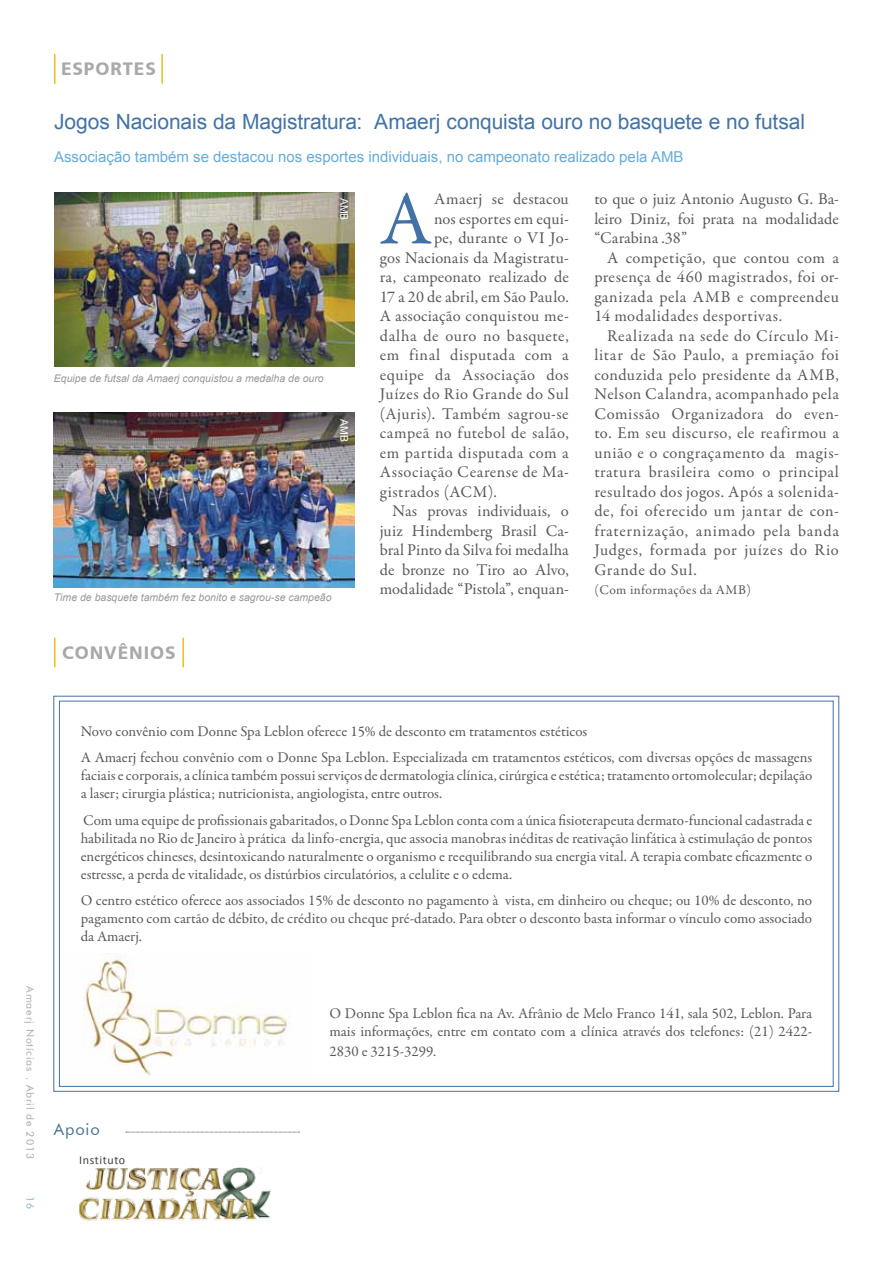
<style>
.page{position:relative;width:893px;height:1263px;background:#fff}
.page>*{position:absolute;margin:0;border:0;box-sizing:border-box;transform-origin:0 0}
.t1{font:76.65px "Garamond Premr Pro";color:#4372a7}
.t2{font:21px "Arial";letter-spacing:-.005em;color:#4372a7}
.t3{font:700 18px "Doris PFC";letter-spacing:.05em;color:#a7a9ac}
.t4{font:16.5px/19.5px "Garamond Premr Pro";letter-spacing:.02em;color:#58595b;text-align:justify}
.t5{font:16.5px "Garamond Premr Pro";color:#58595b}
.t6{font:16.5px "Garamond Premr Pro";letter-spacing:-.005em;color:#58595b}
.t7{font:16.5px "Garamond Premr Pro";letter-spacing:-.01em;color:#58595b}
.t8{font:16.5px "Futura BT";letter-spacing:.05em;color:#49718f}
.t9{font:15px/18px "Garamond Premr Pro";color:#58595b}
.t10{font:15px "Arial";color:#65acda}
.t11{font:13.5px "Garamond Premr Pro";letter-spacing:.03em;color:#58595b}
.t12{font:12px "Calibri";letter-spacing:.05em;color:#414042}
.t13{font:italic 10.5px "Arial";color:#97999c}
.t14{font:10.5px "Futura BT";letter-spacing:.085em;color:#a7a9ac}
.t15{font:10.5px "Arial";color:#fff}
.t16{font:10.5px "Futura BT";color:#86b4d6}
</style>
<div class="page">
<img style="left:54px;top:413px;width:300px;height:174px">
<img style="left:54px;top:192px;width:300px;height:175px">
<img style="left:83px;top:953px;width:207px;height:123px">
<hr style="left:54px;top:54px;width:2px;height:30px;background:#e8c01f">
<hr style="left:161px;top:54px;width:2px;height:30px;background:#e8c01f">
<img style="left:79px;top:1168px;width:192px;height:53px">
<svg style="left:126px;top:1132px;width:173px;height:1px"></svg>
<div style="left:254px;top:1167px;width:7px;height:7px;background:#fff;border-radius:50%"></div>
<hr style="left:54px;top:638px;width:2px;height:29px;background:#e8c01f">
<hr style="left:182px;top:638px;width:2px;height:29px;background:#e8c01f">
<p class="t3" style="left:61px;top:58px;width:96px">ESPORTES</p>
<h2 class="t2" style="left:54px;top:108px;width:752px">Jogos Nacionais da Magistratura: Amaerj conquista ouro no basquete e no futsal</h2>
<p class="t10" style="left:54px;top:147px;width:631px">Associação também se destacou nos esportes individuais, no campeonato realizado pela AMB</p>
<p class="t15" style="left:351px;top:198px;width:24px;rotate:90deg">AMB</p>
<p class="t13" style="left:54px;top:371px;width:271px">Equipe de futsal da Amaerj conquistou a medalha de ouro</p>
<p class="t15" style="left:351px;top:419px;width:24px;rotate:90deg">AMB</p>
<p class="t13" style="left:54px;top:590px;width:279px">Time de basquete também fez bonito e sagrou-se campeão</p>
<p class="t3" style="left:62px;top:642px;width:115px">CONVÊNIOS</p>
<h1 class="t1" style="left:380px;top:173px;width:53px">A</h1>
<p class="t4" style="left:434px;top:190px;width:136px">Amaerj se destacou</p>
<p class="t4" style="left:434px;top:209px;width:136px">nos esportes em equi-</p>
<p class="t4" style="left:434px;top:229px;width:136px">pe, durante o VI Jo-</p>
<p class="t4" style="left:380px;top:248px;width:190px">gos Nacionais da Magistratu-</p>
<p class="t4" style="left:380px;top:268px;width:190px">ra, campeonato realizado de</p>
<p class="t4" style="left:380px;top:287px;width:190px">17 a 20 de abril, em São Paulo.</p>
<p class="t4" style="left:380px;top:307px;width:190px">A associação conquistou me-</p>
<p class="t4" style="left:380px;top:326px;width:190px">dalha de ouro no basquete,</p>
<p class="t4" style="left:380px;top:346px;width:190px">em final disputada com a</p>
<p class="t4" style="left:380px;top:365px;width:190px">equipe da Associação dos</p>
<p class="t4" style="left:380px;top:385px;width:190px">Juízes do Rio Grande do Sul</p>
<p class="t4" style="left:380px;top:404px;width:190px">(Ajuris). Também sagrou-se</p>
<p class="t4" style="left:380px;top:424px;width:190px">campeã no futebol de salão,</p>
<p class="t4" style="left:380px;top:443px;width:190px">em partida disputada com a</p>
<p class="t4" style="left:380px;top:463px;width:190px">Associação Cearense de Ma-</p>
<p class="t4" style="left:380px;top:482px;width:118px">gistrados (ACM).</p>
<p class="t5" style="left:393px;top:501px;width:178px">Nas provas individuais, o</p>
<p class="t6" style="left:380px;top:521px;width:190px">juiz Hindemberg Brasil Ca-</p>
<p class="t5" style="left:380px;top:540px;width:190px">bral Pinto da Silva foi medalha</p>
<p class="t7" style="left:380px;top:560px;width:190px">de bronze no Tiro ao Alvo,</p>
<p class="t5" style="left:380px;top:579px;width:190px">modalidade “Pistola”, enquan-</p>
<p class="t4" style="left:594px;top:190px;width:246px">to que o juiz Antonio Augusto G. Ba&shy;leiro Diniz, foi prata na modalidade “Carabina .38”</p>
<p class="t4" style="left:594px;top:248px;width:246px;text-indent:13px">A competição, que contou com a presença de 460 magistrados, foi or&shy;ganizada pela AMB e compreendeu 14 modalidades desportivas.</p>
<p class="t4" style="left:594px;top:326px;width:246px;text-indent:13px">Realizada na sede do Círculo Mi&shy;litar de São Paulo, a premiação foi conduzida pelo presidente da AMB, Nelson Calandra, acompanhado pela Comissão Organizadora do even&shy;to. Em seu discurso, ele reafirmou a união e o congraçamento da magis&shy;tratura brasileira como o principal resultado dos jogos. Após a solenida&shy;de, foi oferecido um jantar de con&shy;fraternização, animado pela banda Judges, formada por juízes do Rio Grande do Sul.</p>
<p class="t11" style="left:594px;top:582px;width:158px">(Com informações da AMB)</p>
<p class="t14" style="left:37px;top:986px;width:174px;rotate:90deg">Amaerj Notícias . Abril de 2013</p>
<p class="t16" style="left:37px;top:1196px;width:15px;rotate:90deg">16</p>
<p class="t9" style="left:81px;top:718px;width:733px;line-height:26.5px">Novo convênio com Donne Spa Leblon oferece 15% de desconto em tratamentos estéticos<br>A Amaerj fechou convênio com o Donne Spa Leblon. Especializada em tratamentos estéticos, com diversas opções de massagens</p>
<p class="t9" style="left:81px;top:767px;width:733px">faciais e corporais, a clínica também possui serviços de dermatologia clínica, cirúrgica e estética; tratamento ortomolecular; depilação a laser; cirurgia plástica; nutricionista, angiologista, entre outros.</p>
<p class="t9" style="left:81px;top:811px;width:733px;text-align:justify">Com uma equipe de profissionais gabaritados, o Donne Spa Leblon conta com a única fisioterapeuta dermato-funcional cadastrada e habilitada no Rio de Janeiro à prática da linfo-energia, que associa manobras inéditas de reativação linfática à estimulação de pontos energéticos chineses, desintoxicando naturalmente o organismo e reequilibrando sua energia vital. A terapia combate eficazmente o estresse, a perda de vitalidade, os distúrbios circulatórios, a celulite e o edema.</p>
<p class="t9" style="left:81px;top:892px;width:733px;text-align:justify">O centro estético oferece aos associados 15% de desconto no pagamento à vista, em dinheiro ou cheque; ou 10% de desconto, no pagamento com cartão de débito, de crédito ou cheque pré-datado. Para obter o desconto basta informar o vínculo como associado da Amaerj.</p>
<p class="t8" style="left:54px;top:1119px;width:47px">Apoio</p>
<p class="t12" style="left:79px;top:1153px;width:47px">Instituto</p>
<p class="t9" style="left:330px;top:1005px;width:484px">O Donne Spa Leblon fica na Av. Afrânio de Melo Franco 141, sala 502, Leblon. Para mais informações, entre em contato com a clínica através dos telefones: (21) 2422-</p>
<p class="t9" style="left:330px;top:1042px;width:108px">2830 e 3215-3299.</p>
</div>
